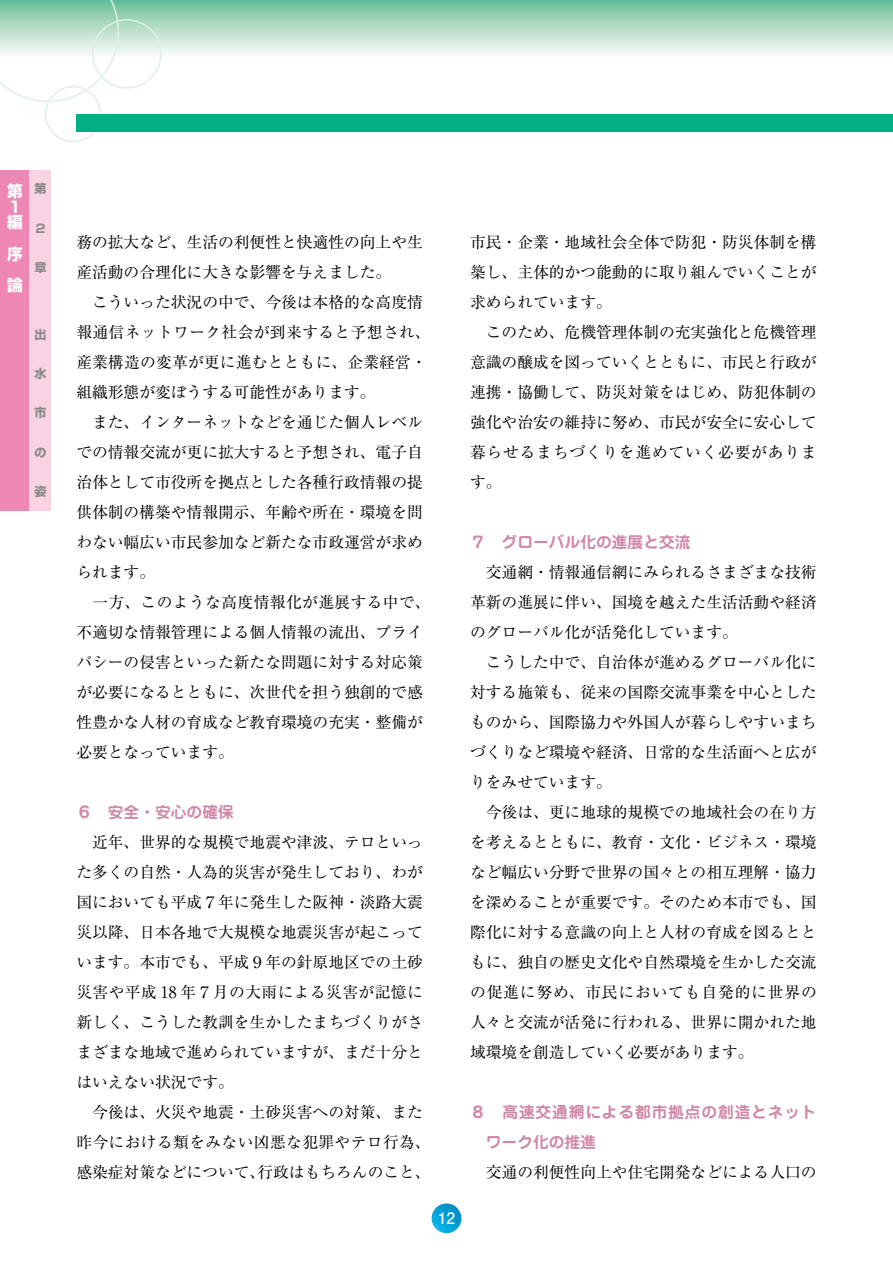
<style>
.page{position:relative;width:893px;height:1263px;background:#fff}
.page>*{position:absolute;margin:0;border:0;box-sizing:border-box;transform-origin:0 0}
.t1{font:15.75px/30px "Ryumin Pro";color:#000}
.t2{font:700 15.75px/30px "Jun 501 Pro";letter-spacing:.055em;color:#d088a8}
.t3{font:700 15.75px "Jun 501 Pro";color:#d088a8}
.t4{font:700 15.75px/15.8px "Shin Go Pro";color:#fff}
.t5{font:700 15.75px "Futo Go B101 Pro";color:#fff}
.t6{font:700 12px "Shin Go Pro";color:#898989}
</style>
<div class="page">
<div style="left:0;top:0;width:893px;height:60px;background:linear-gradient(to bottom,#6bbe98,#fffffe)"></div>
<div style="left:0;top:170px;width:30px;height:340px;background:#ee87b3"></div>
<div style="left:30px;top:170px;width:21px;height:340px;background:#f9d3e3"></div>
<svg style="left:0;top:0;width:119px;height:102px"></svg>
<div style="left:92px;top:19px;width:70px;height:70px;border:2px solid #e0f0e2;border-radius:50%"></div>
<div style="left:45px;top:86px;width:56px;height:56px;border:2px solid #e0f0e2;border-radius:50%"></div>
<div style="left:76px;top:115px;width:817px;height:17px;background:#00af84"></div>
<svg style="left:432px;top:1203px;width:29px;height:30px"></svg>
<svg style="left:892px;top:0;width:1px;height:60px"></svg>
<p class="t4" style="left:7px;top:181px;width:17px">第<br>１編</p>
<p class="t4" style="left:7px;top:236px;width:17px;line-height:31.5px">序論</p>
<p class="t6" style="left:34px;top:179px;width:13px">第</p>
<p class="t6" style="left:34px;top:219px;width:12px">２</p>
<p class="t6" style="left:34px;top:258px;width:13px">章</p>
<p class="t6" style="left:34px;top:325px;width:13px">出</p>
<p class="t6" style="left:34px;top:364px;width:13px">水</p>
<p class="t6" style="left:34px;top:403px;width:13px">市</p>
<p class="t6" style="left:34px;top:443px;width:13px">の</p>
<p class="t6" style="left:34px;top:482px;width:13px">姿</p>
<p class="t1" style="left:76px;top:226px;width:356px">務の拡大など、生活の利便性と快適性の向上や生産活動の合理化に大きな影響を与えました。<br>　こういった状況の中で、今後は本格的な高度情報通信ネットワーク社会が到来すると予想され、産業構造の変革が更に進むとともに、企業経営・組織形態が変ぼうする可能性があります。<br>　また、インターネットなどを通じた個人レベルでの情報交流が更に拡大すると予想され、電子自治体として市役所を拠点とした各種行政情報の提供体制の構築や情報開示、年齢や所在・環境を問わない幅広い市民参加など新たな市政運営が求められます。<br>　一方、このような高度情報化が進展する中で、不適切な情報管理による個人情報の流出、プライバシーの侵害といった新たな問題に対する対応策が必要になるとともに、次世代を担う独創的で感性豊かな人材の育成など教育環境の充実・整備が必要となっています。</p>
<p class="t3" style="left:76px;top:799px;width:159px">６　安全・安心の確保</p>
<p class="t1" style="left:76px;top:826px;width:356px">　近年、世界的な規模で地震や津波、テロといった多くの自然・人為的災害が発生しており、わが国においても平成７年に発生した阪神・淡路大震災以降、日本各地で大規模な地震災害が起こっています。本市でも、平成９年の針原地区での土砂災害や平成１８年７月の大雨による災害が記憶に新しく、こうした教訓を生かしたまちづくりがさまざまな地域で進められていますが、まだ十分とはいえない状況です。<br>　今後は、火災や地震・土砂災害への対策、また昨今における類をみない凶悪な犯罪やテロ行為、感染症対策などについて、行政はもちろんのこと、</p>
<p class="t1" style="left:470px;top:226px;width:348px">市民・企業・地域社会全体で防犯・防災体制を構築し、主体的かつ能動的に取り組んでいくことが求められています。<br>　このため、危機管理体制の充実強化と危機管理意識の醸成を図っていくとともに、市民と行政が連携・協働して、防災対策をはじめ、防犯体制の強化や治安の維持に努め、市民が安全に安心して暮らせるまちづくりを進めていく必要があります。</p>
<p class="t3" style="left:470px;top:529px;width:222px">７　グローバル化の進展と交流</p>
<p class="t1" style="left:470px;top:556px;width:348px">　交通網・情報通信網にみられるさまざまな技術革新の進展に伴い、国境を越えた生活活動や経済のグローバル化が活発化しています。<br>　こうした中で、自治体が進めるグローバル化に対する施策も、従来の国際交流事業を中心としたものから、国際協力や外国人が暮らしやすいまちづくりなど環境や経済、日常的な生活面へと広がりをみせています。<br>　今後は、更に地球的規模での地域社会の在り方を考えるとともに、教育・文化・ビジネス・環境など幅広い分野で世界の国々との相互理解・協力を深めることが重要です。そのため本市でも、国際化に対する意識の向上と人材の育成を図るとともに、独自の歴史文化や自然環境を生かした交流の促進に努め、市民においても自発的に世界の人々と交流が活発に行われる、世界に開かれた地域環境を創造していく必要があります。</p>
<p class="t5" style="left:438px;top:1206px;width:9px">12</p>
<p class="t2" style="left:486px;top:1095px;width:332px;text-indent:-16px">８　高速交通網による都市拠点の創造とネットワーク化の推進</p>
<p class="t1" style="left:470px;top:1156px;width:348px">　交通の利便性向上や住宅開発などによる人口の</p>
</div>
